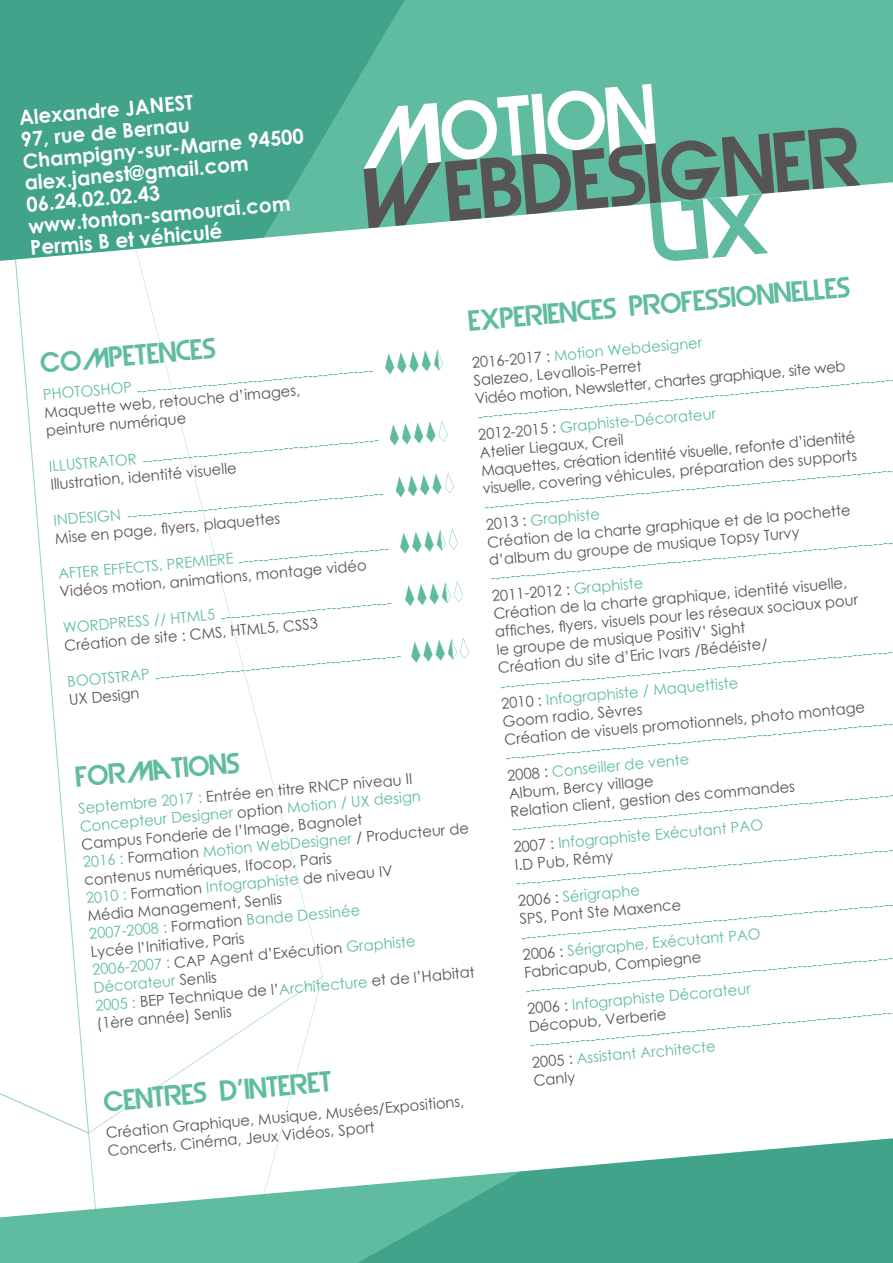
<style>
.page{position:relative;width:893px;height:1263px;background:#fff}
.page>*{position:absolute;margin:0;border:0;box-sizing:border-box;transform-origin:0 0}
.t1{font:27px "Devil Breeze Demi";color:#60bca1}
.t2{font:700 20.4px/21.8px "Century Gothic";color:#fff}
.t3{font:16.8px "Calibri";color:#60bca1}
.t4{font:15px/18px "Century Gothic";color:#565454}
.t5{font:15px/18.1px "Century Gothic";color:#60bca1}
.s1{color:#60bca1}
.s2{color:#565454}
.s3{font-family:"Ebrima";font-weight:700;font-size:28.05px}
</style>
<div class="page">
<svg style="left:114px;top:976px;width:209px;height:287px"></svg>
<svg style="left:0;top:1115px;width:114px;height:148px"></svg>
<svg style="left:0;top:264px;width:89px;height:869px"></svg>
<div style="left:412px;top:0;width:481px;height:185px;background:#60bca1"></div>
<svg style="left:0;top:0;width:412px;height:264px;background:#51ac93"></svg>
<svg style="left:217px;top:1134px;width:676px;height:129px;fill:#41a389"></svg>
<svg style="left:385px;top:349px;width:58px;height:25px"></svg>
<svg style="left:390px;top:421px;width:58px;height:24px"></svg>
<svg style="left:396px;top:473px;width:58px;height:24px"></svg>
<svg style="left:400px;top:529px;width:58px;height:25px"></svg>
<svg style="left:405px;top:581px;width:58px;height:25px"></svg>
<svg style="left:411px;top:638px;width:58px;height:25px"></svg>
<svg style="left:364px;top:84px;width:497px;height:177px"></svg>
<h2 class="t2" style="left:18px;top:106px;width:283px;rotate:-5deg">Alexandre JANEST<br>97, rue de Bernau<br>Champigny-sur-Marne 94500 alex.janest@gmail.com<br>06.24.02.02.43 www.tonton-samourai.com<br>Permis B et véhiculé</h2>
<h1 class="t1" style="left:467px;top:307px;width:384px;rotate:-5deg">Experiences professionnelles</h1>
<p class="t4" style="left:471px;top:353px;width:373px;rotate:-5deg">2016-2017 : <span class="s1">Motion Webdesigner<br></span>Salezeo, Levallois-Perret<br>Vidéo motion, Newsletter, chartes graphique, site web</p>
<p class="t4" style="left:477px;top:425px;width:377px;rotate:-5deg">2012-2015 : <span class="s1">Graphiste-Décorateur<br></span>Atelier Liegaux, Creil<br>Maquettes, création identité visuelle, refonte d’identité visuelle, covering véhicules, préparation des supports</p>
<p class="t4" style="left:485px;top:515px;width:366px;rotate:-5deg">2013 : <span class="s1">Graphiste<br></span>Création de la charte graphique et de la pochette d’album du groupe de musique Topsy Turvy</p>
<p class="t4" style="left:491px;top:587px;width:366px;rotate:-5deg">2011-2012 : <span class="s1">Graphiste<br></span>Création de la charte graphique, identité visuelle, affi ches, fl yers, visuels pour les réseaux sociaux pour le groupe de musique PositiV’ Sight<br>Création du site d’Eric Ivars /Bédéiste/</p>
<p class="t4" style="left:500px;top:694px;width:363px;rotate:-5deg">2010 : <span class="s1">Infographiste / Maquettiste<br></span>Goom radio, Sèvres<br>Création de visuels promotionnels, photo montage</p>
<p class="t4" style="left:506px;top:766px;width:287px;rotate:-5deg">2008 : <span class="s1">Conseiller de vente<br></span>Album, Bercy village<br>Relation client, gestion des commandes</p>
<p class="t5" style="left:513px;top:837px;width:252px;rotate:-5deg"><span class="s2">2007 :</span> Infographiste Exécutant PAO<br><span class="s2">I.D Pub, Rémy</span></p>
<p class="t4" style="left:517px;top:891px;width:164px;rotate:-5deg">2006 : <span class="s1">Sérigraphe<br></span>SPS, Pont Ste Maxence</p>
<p class="t4" style="left:522px;top:945px;width:240px;rotate:-5deg">2006 : <span class="s1">Sérigraphe, Exécutant PAO<br></span>Fabricapub, Compiegne</p>
<p class="t5" style="left:526px;top:999px;width:226px;rotate:-5deg"><span class="s2">2006 :</span> Infographiste Décorateur<br><span class="s2">Décopub, Verberie</span></p>
<p class="t5" style="left:531px;top:1053px;width:186px;rotate:-5deg"><span class="s2">2005 :</span> Assistant Architecte<br><span class="s2">Canly</span></p>
<h1 class="t1" style="left:39px;top:350px;width:177px;rotate:-5deg">CoMpEtences</h1>
<p class="t5" style="left:42px;top:385px;width:91px;rotate:-5deg">PHOTOSHOP</p>
<p class="t3" style="left:136px;top:379px;width:239px;rotate:-5deg">-----------------------------------------------</p>
<p class="t3" style="left:477px;top:404px;width:416px;rotate:-5deg">----------------------------------------------------------------------------------</p>
<p class="t4" style="left:44px;top:403px;width:258px;rotate:-5deg">Maquette web, retouche d’images, peinture numérique</p>
<p class="t5" style="left:48px;top:457px;width:89px;rotate:-5deg">ILLUSTRATOR</p>
<p class="t3" style="left:142px;top:449px;width:239px;rotate:-5deg">-----------------------------------------------</p>
<p class="t3" style="left:126px;top:504px;width:259px;rotate:-5deg">---------------------------------------------------</p>
<p class="t4" style="left:50px;top:475px;width:188px;rotate:-5deg">Illustration, identité visuelle</p>
<p class="t5" style="left:53px;top:511px;width:69px;rotate:-5deg">INDESIGN</p>
<p class="t3" style="left:483px;top:494px;width:411px;rotate:-5deg">---------------------------------------------------------------------------------</p>
<p class="t3" style="left:490px;top:566px;width:406px;rotate:-5deg">--------------------------------------------------------------------------------</p>
<p class="t4" style="left:54px;top:529px;width:227px;rotate:-5deg">Mise en page, fl yers, plaquettes</p>
<p class="t5" style="left:57px;top:565px;width:177px;rotate:-5deg">AFTER EFFECTS, PREMIERE</p>
<p class="t3" style="left:237px;top:549px;width:153px;rotate:-5deg">------------------------------</p>
<p class="t4" style="left:59px;top:582px;width:309px;rotate:-5deg">Vidéos motion, animations, montage vidéo</p>
<p class="t5" style="left:62px;top:618px;width:154px;rotate:-5deg">WORDPRESS // HTML5</p>
<p class="t3" style="left:220px;top:606px;width:173px;rotate:-5deg">----------------------------------</p>
<p class="t4" style="left:64px;top:636px;width:256px;rotate:-5deg">Création de site : CMS, HTML5, CSS3</p>
<p class="t5" style="left:67px;top:672px;width:84px;rotate:-5deg">BOOTSTRAP</p>
<p class="t4" style="left:68px;top:690px;width:72px;rotate:-5deg">UX Design</p>
<p class="t3" style="left:499px;top:674px;width:395px;rotate:-5deg">------------------------------------------------------------------------------</p>
<p class="t3" style="left:504px;top:745px;width:390px;rotate:-5deg">-----------------------------------------------------------------------------</p>
<p class="t3" style="left:511px;top:816px;width:385px;rotate:-5deg">----------------------------------------------------------------------------</p>
<p class="t3" style="left:515px;top:871px;width:380px;rotate:-5deg">---------------------------------------------------------------------------</p>
<p class="t3" style="left:520px;top:925px;width:375px;rotate:-5deg">--------------------------------------------------------------------------</p>
<p class="t3" style="left:525px;top:978px;width:370px;rotate:-5deg">-------------------------------------------------------------------------</p>
<p class="t3" style="left:529px;top:1032px;width:365px;rotate:-5deg">------------------------------------------------------------------------</p>
<p class="t3" style="left:154px;top:665px;width:249px;rotate:-5deg">-------------------------------------------------</p>
<h1 class="t1" style="left:75px;top:764px;width:166px;rotate:-5deg">ForMations</h1>
<p class="t4" style="left:77px;top:799px;width:389px;rotate:-5deg"><span class="s1">Septembre 2017 :</span> Entrée en titre RNCP niveau II <span class="s1">Concepteur Designer</span> option <span class="s1">Motion / UX design </span>Campus Fonderie de l’Image, Bagnolet<br><span class="s1">2016 :</span> Formation <span class="s1">Motion WebDesigner</span> / Producteur de contenus numériques, Ifocop, Paris<br><span class="s1">2010 :</span> Formation <span class="s1">Infographiste</span> de niveau IV<br>Média Management, Senlis<br><span class="s1">2007-2008 :</span> Formation <span class="s1">Bande Dessinée<br></span>Lycée l’Initiative, Paris<br><span class="s1">2006-2007 :</span> CAP Agent d’Exécution <span class="s1">Graphiste Décorateur</span> Senlis<br><span class="s1">2005 :</span> BEP Technique de l’<span class="s1">Architecture</span> et de l’Habitat (1ère année) Senlis</p>
<h1 class="t1" style="left:102px;top:1088px;width:230px;rotate:-5deg">Centres d<span class="s3">’</span>interet</h1>
<p class="t4" style="left:105px;top:1123px;width:361px;rotate:-5deg">Création Graphique, Musique, Musées/Expositions,<br>Concerts, Cinéma, Jeux Vidéos, Sport</p>
</div>
